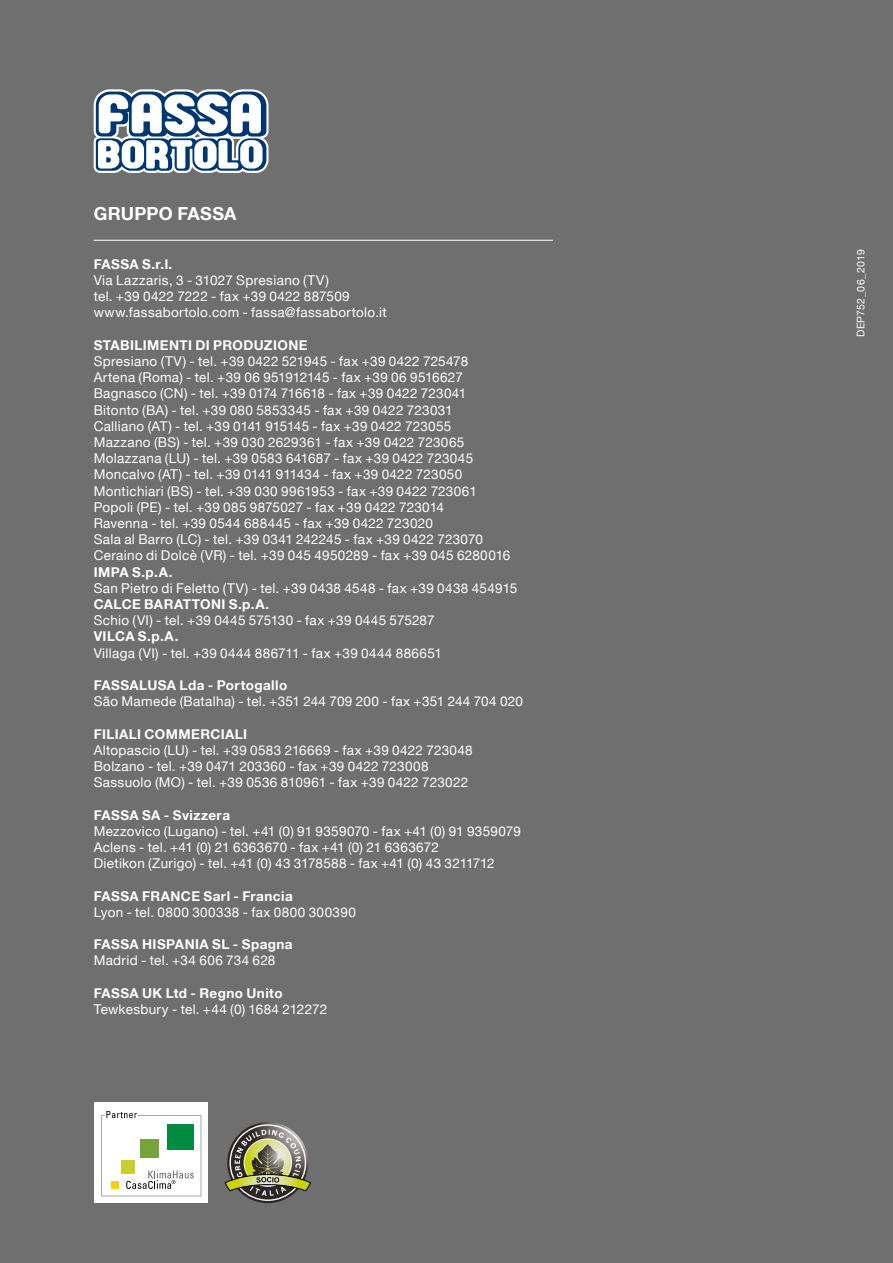
<style>
.page{position:relative;width:893px;height:1263px;background:#706f6f}
.page>*{position:absolute;margin:0;border:0;box-sizing:border-box;transform-origin:0 0}
.t1{font:700 18px "Helvetica Neue LT";letter-spacing:.015em;color:#fff}
.t2{font:13.5px/16.2px "Helvetica Neue LT";letter-spacing:.025em;color:#fff}
.t3{font:700 13.5px "Helvetica Neue LT";letter-spacing:.03em;color:#fff}
.t4{font:10.5px "Helvetica Neue LT";letter-spacing:.02em;color:#fff}
</style>
<div class="page">
<div style="left:94px;top:1102px;width:113px;height:101px;background:#fff"></div>
<svg style="left:101px;top:1111px;width:100px;height:85px"></svg>
<svg style="left:224px;top:1124px;width:87px;height:77px"></svg>
<svg style="left:94px;top:89px;width:175px;height:84px;background:#a5b7c9"></svg>
<hr style="left:94px;top:240px;width:459px;height:1px;background:#fff">
<h1 class="t1" style="left:94px;top:203px;width:144px">GRUPPO FASSA</h1>
<p class="t3" style="left:94px;top:256px;width:80px">FASSA S.r.l.</p>
<p class="t2" style="left:94px;top:272px;width:295px">Via Lazzaris, 3 - 31027 Spresiano (TV)<br>tel. +39 0422 7222 - fax +39 0422 887509 www.fassabortolo.com - fassa@fassabortolo.it</p>
<p class="t3" style="left:94px;top:337px;width:215px">STABILIMENTI DI PRODUZIONE</p>
<p class="t2" style="left:94px;top:353px;width:418px">Spresiano (TV) - tel. +39 0422 521945 - fax +39 0422 725478<br>Artena (Roma) - tel. +39 06 951912145 - fax +39 06 9516627<br>Bagnasco (CN) - tel. +39 0174 716618 - fax +39 0422 723041<br>Bitonto (BA) - tel. +39 080 5853345 - fax +39 0422 723031<br>Calliano (AT) - tel. +39 0141 915145 - fax +39 0422 723055<br>Mazzano (BS) - tel. +39 030 2629361 - fax +39 0422 723065<br>Molazzana (LU) - tel. +39 0583 641687 - fax +39 0422 723045<br>Moncalvo (AT) - tel. +39 0141 911434 - fax +39 0422 723050<br>Montichiari (BS) - tel. +39 030 9961953 - fax +39 0422 723061<br>Popoli (PE) - tel. +39 085 9875027 - fax +39 0422 723014<br>Ravenna - tel. +39 0544 688445 - fax +39 0422 723020<br>Sala al Barro (LC) - tel. +39 0341 242245 - fax +39 0422 723070<br>Ceraino di Dolcè (VR) - tel. +39 045 4950289 - fax +39 045 6280016</p>
<p class="t3" style="left:94px;top:563px;width:80px">IMPA S.p.A.</p>
<p class="t2" style="left:94px;top:580px;width:425px">San Pietro di Feletto (TV) - tel. +39 0438 4548 - fax +39 0438 454915</p>
<p class="t3" style="left:94px;top:596px;width:177px">CALCE BARATTONI S.p.A.</p>
<p class="t2" style="left:94px;top:612px;width:342px">Schio (VI) - tel. +39 0445 575130 - fax +39 0445 575287</p>
<p class="t3" style="left:94px;top:628px;width:86px">VILCA S.p.A.</p>
<p class="t2" style="left:94px;top:644px;width:350px">Villaga (VI) - tel. +39 0444 886711 - fax +39 0444 886651</p>
<p class="t3" style="left:94px;top:677px;width:195px">FASSALUSA Lda - Portogallo</p>
<p class="t2" style="left:94px;top:693px;width:431px">São Mamede (Batalha) - tel. +351 244 709 200 - fax +351 244 704 020</p>
<p class="t3" style="left:94px;top:725px;width:155px">FILIALI COMMERCIALI</p>
<p class="t2" style="left:94px;top:742px;width:381px">Altopascio (LU) - tel. +39 0583 216669 - fax +39 0422 723048<br>Bolzano - tel. +39 0471 203360 - fax +39 0422 723008<br>Sassuolo (MO) - tel. +39 0536 810961 - fax +39 0422 723022</p>
<p class="t3" style="left:94px;top:806px;width:138px">FASSA SA - Svizzera</p>
<p class="t2" style="left:94px;top:823px;width:429px">Mezzovico (Lugano) - tel. +41 (0) 91 9359070 - fax +41 (0) 91 9359079<br>Aclens - tel. +41 (0) 21 6363670 - fax +41 (0) 21 6363672<br>Dietikon (Zurigo) - tel. +41 (0) 43 3178588 - fax +41 (0) 43 3211712</p>
<p class="t3" style="left:94px;top:887px;width:201px">FASSA FRANCE Sarl - Francia</p>
<p class="t2" style="left:94px;top:904px;width:264px">Lyon - tel. 0800 300338 - fax 0800 300390</p>
<p class="t3" style="left:94px;top:936px;width:201px">FASSA HISPANIA SL - Spagna</p>
<p class="t2" style="left:94px;top:952px;width:183px">Madrid - tel. +34 606 734 628</p>
<p class="t3" style="left:94px;top:985px;width:190px">FASSA UK Ltd - Regno Unito</p>
<p class="t2" style="left:94px;top:1001px;width:235px">Tewkesbury - tel. +44 (0) 1684 212272</p>
<p class="t4" style="left:854px;top:337px;width:89px;rotate:-90deg">DEP752_06_2019</p>
</div>
